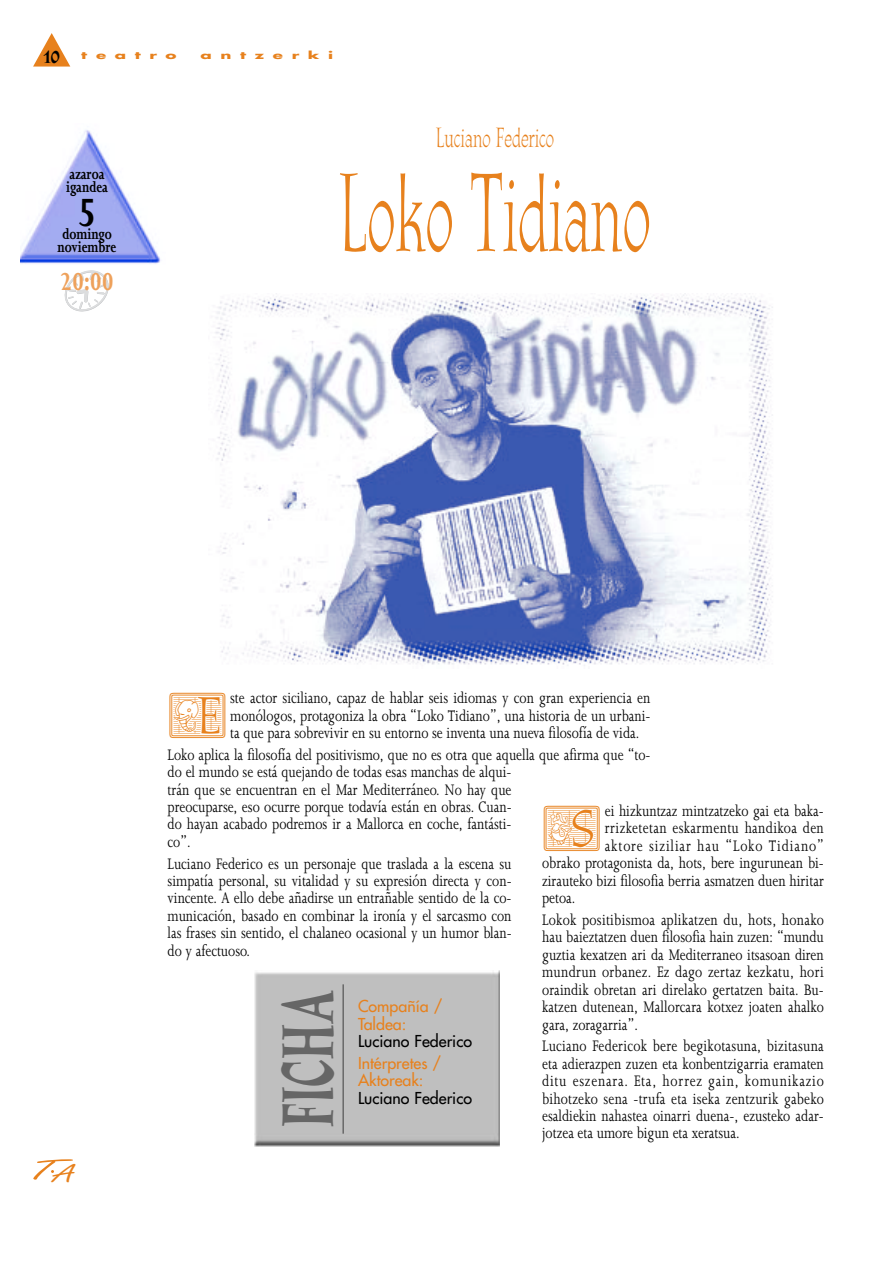
<style>
.page{position:relative;width:893px;height:1263px;background:#fff}
.page>*{position:absolute;margin:0;border:0;box-sizing:border-box;transform-origin:0 0}
.t1{font:104.7px "Cg Athenaeum";color:#e7811d;scale:.59 1}
.t2{font:700 66.75px "Cg Athenaeum";color:#666;scale:.67 1}
.t3{font:45.3px "Cg Athenaeum Initial Positive";color:#e7811d}
.t4{font:700 45.3px "Joanna";color:#000;scale:.8 1}
.t5{font:700 28.35px "Joanna";color:#eea15b;scale:.8 1}
.t6{font:27.9px "Freestyle Script";color:#e7811d;scale:2.18 1}
.t7{font:26.25px "Cg Athenaeum";color:#e7811d;scale:.7 1}
.t8{font:17.4px/17.4px "Joanna";color:#000;text-align:justify;scale:.8 1}
.t9{font:17.4px "Joanna";letter-spacing:.025em;color:#000;scale:.8 1}
.t10{font:17.4px "Joanna";letter-spacing:.06em;color:#000;scale:.8 1}
.t11{font:700 16.5px/12.9px "Joanna";color:#000;scale:.8 1}
.t12{font:16.05px/17.4px "Futura";color:#e7811d}
.t13{font:16.05px "Futura";color:#000}
.t14{font:700 10.2px "Futura";letter-spacing:.52em;color:#e7811d;scale:1.64 1}
.s1{font-family:"Cg Athenaeum";font-size:17.4px;color:#000}
</style>
<div class="page">
<svg style="left:65px;top:270px;width:44px;height:42px"></svg>
<svg style="left:33px;top:33px;width:37px;height:34px"></svg>
<img style="left:20px;top:130px;width:141px;height:134px">
<img style="left:255px;top:971px;width:244px;height:176px">
<hr style="left:342px;top:984px;width:2px;height:150px;background:#666">
<img style="left:215px;top:293px;width:558px;height:373px">
<p class="t14" style="left:44px;top:50px;width:83px"><span class="s1">10</span> teatro</p>
<p class="t14" style="left:200px;top:50px;width:82px">antzerki</p>
<h3 class="t7" style="left:436px;top:128px;width:170px">Luciano Federico</h3>
<p class="t11" style="left:66px;top:169px;width:54px">azaroa igandea</p>
<h3 class="t4" style="left:77px;top:196px;width:26px">5</h3>
<p class="t11" style="left:58px;top:229px;width:75px">domingo noviembre</p>
<h3 class="t5" style="left:60px;top:271px;width:69px">20:00</h3>
<h1 class="t1" style="left:339px;top:173px;width:529px">Loko Tidiano</h1>
<h3 class="t6" style="left:29px;top:1161px;width:22px">T<sub>A</sub></h3>
<p class="t8" style="left:230px;top:691px;width:527px">ste actor siciliano, capaz de hablar seis idiomas y con gran experiencia en monólogos, protagoniza la obra “Loko Tidiano”, una historia de un urbani&shy;ta que para sobrevivir en su entorno se inventa una nueva filosofía de vida.</p>
<p class="t8" style="left:168px;top:747px;width:605px;text-align:left">Loko aplica la filosofía del positivismo, que no es otra que aquella que afirma que “to&shy;do el mundo se está quejando de todas esas manchas de alqui-<br>trán que se encuentran en el Mar Mediterráneo. No hay que<br>preocuparse, eso ocurre porque todavía están en obras. Cuan-<br>do hayan acabado podremos ir a Mallorca en coche, fantásti-<br>co”.</p>
<p class="t8" style="left:168px;top:856px;width:431px">Luciano Federico es un personaje que traslada a la escena su simpatía personal, su vitalidad y su expresión directa y con&shy;vincente. A ello debe añadirse un entrañable sentido de la co&shy;municación, basado en combinar la ironía y el sarcasmo con las frases sin sentido, el chalaneo ocasional y un humor blan&shy;do y afectuoso.</p>
<h3 class="t3" style="left:169px;top:693px;width:58px">E</h3>
<p class="t8" style="left:604px;top:804px;width:275px">ei hizkuntzaz mintzatzeko gai eta baka-</p>
<p class="t9" style="left:604px;top:822px;width:275px">rrizketetan eskarmentu handikoa den</p>
<p class="t10" style="left:604px;top:839px;width:275px">aktore siziliar hau “Loko Tidiano”</p>
<p class="t8" style="left:542px;top:856px;width:353px">obrako protagonista da, hots, bere ingurunean bi-</p>
<p class="t8" style="left:542px;top:873px;width:353px">zirauteko bizi filosofia berria asmatzen duen hiritar</p>
<p class="t8" style="left:542px;top:891px;width:43px">petoa.</p>
<p class="t8" style="left:542px;top:912px;width:353px">Lokok positibismoa aplikatzen du, hots, honako hau baieztatzen duen filosofia hain zuzen: “mundu guztia kexatzen ari da Mediterraneo itsasoan diren mundrun orbanez. Ez dago zertaz kezkatu, hori oraindik obretan ari direlako gertatzen baita. Bu&shy;katzen dutenean, Mallorcara kotxez joaten ahalko gara, zoragarria”.</p>
<p class="t8" style="left:542px;top:1039px;width:353px">Luciano Federicok bere begikotasuna, bizitasuna eta adierazpen zuzen eta konbentzigarria eramaten ditu eszenara. Eta, horrez gain, komunikazio bihotzeko sena -trufa eta iseka zentzurik gabeko esaldiekin nahastea oinarri duena-, ezusteko adar&shy;jotzea eta umore bigun eta xeratsua.</p>
<h3 class="t3" style="left:543px;top:806px;width:58px">S</h3>
<h2 class="t2" style="left:282px;top:1127px;width:204px;rotate:-90deg">FICHA</h2>
<p class="t12" style="left:358px;top:999px;width:86px">Compañía /<br>Taldea:</p>
<p class="t13" style="left:358px;top:1033px;width:115px">Luciano Federico</p>
<p class="t12" style="left:358px;top:1055px;width:85px">Intérpretes /<br>Aktoreak:</p>
<p class="t13" style="left:358px;top:1090px;width:115px">Luciano Federico</p>
</div>
